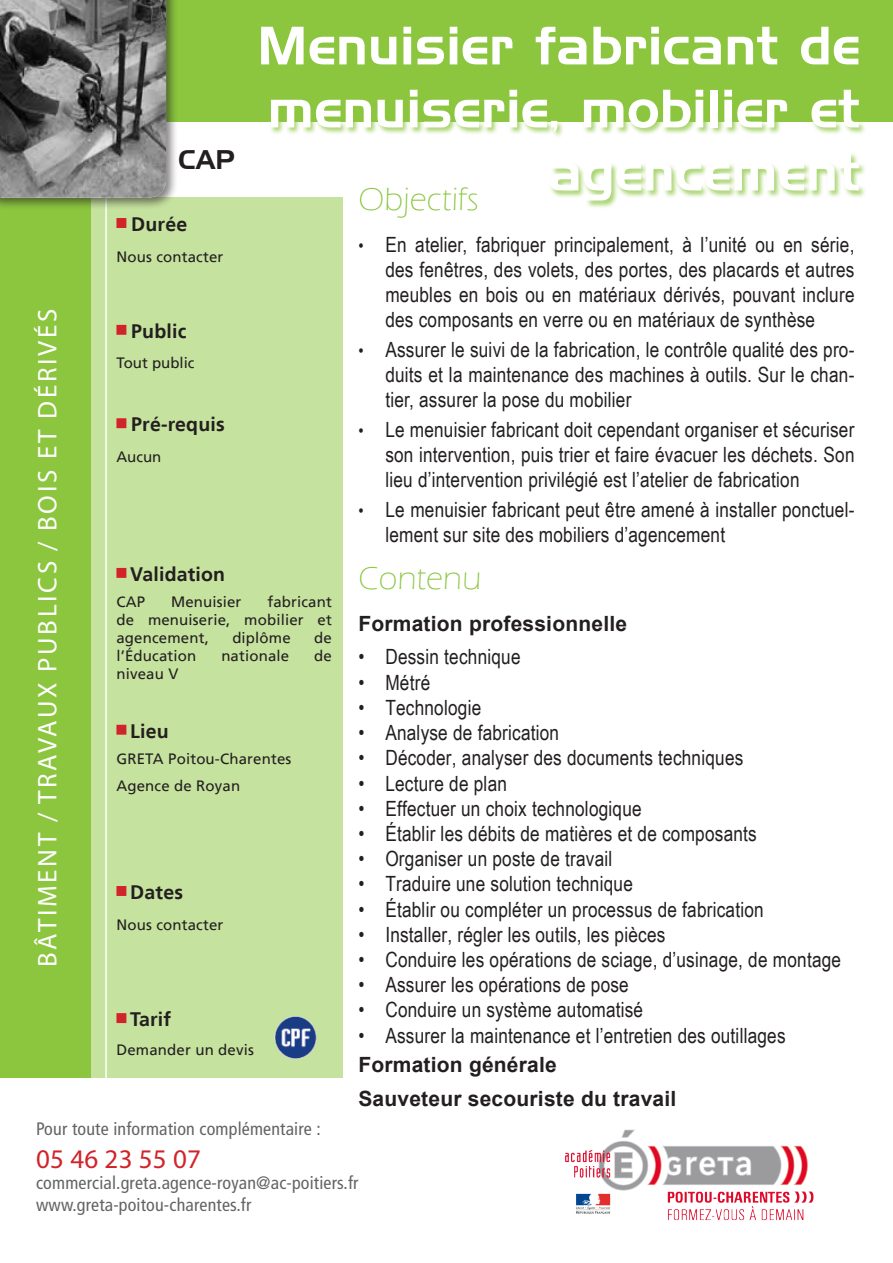
<style>
.page{position:relative;width:893px;height:1263px;background:#fff}
.page>*{position:absolute;margin:0;border:0;box-sizing:border-box;transform-origin:0 0}
.t1{font:52.5px/63px "Handel Gothic BT";letter-spacing:.01em;color:#fff;text-align:right}
.t2{font:300 33px "Eras ITC";letter-spacing:.01em;color:#8bc63e}
.t3{font:27px "Myriad Pro";letter-spacing:.1em;color:#fff}
.t4{font:27px "Myriad Pro";letter-spacing:.01em;color:#d1232a}
.t5{font:26.25px "Handel Gothic";color:#231f20}
.t6{font:21px/25.2px "Arial Narrow";letter-spacing:.01em;color:#231f20;text-align:justify}
.Style_de_paragraphe{font:700 21px "Arial";letter-spacing:.01em;color:#231f20}
.t7{font:700 19.5px "Frutiger LT";letter-spacing:.01em;color:#231f20}
.t8{font:condensed 18px "Frutiger LT";letter-spacing:.01em;color:#636366}
.t9{font:15px/18px "Frutiger LT";letter-spacing:.01em;color:#231f20;text-align:justify}
.s1{font-size:18px}
</style>
<div class="page">
<div style="left:118px;top:0;width:775px;height:122px;background:#8bc63e"></div>
<div style="left:87px;top:198px;width:256px;height:880px;background:#c5e29e"></div>
<div style="left:0;top:198px;width:91px;height:880px;background:#8bc63e"></div>
<img style="left:565px;top:1129px;width:249px;height:92px">
<hr style="left:105px;top:198px;width:2px;height:880px;background:#fff">
<div style="left:0;top:0;width:178px;height:210px;background:#231f20;opacity:.57"></div>
<img style="left:0;top:0;width:166px;height:198px">
<div style="left:260px;top:25px;width:607px;height:183px;background:#8bc63e;opacity:.75"></div>
<div style="left:116px;top:218px;width:10px;height:10px;background:#d1232a;border:2px solid #d1232a"></div>
<div style="left:116px;top:568px;width:10px;height:10px;background:#d1232a;border:2px solid #d1232a"></div>
<div style="left:116px;top:725px;width:10px;height:10px;background:#d1232a;border:2px solid #d1232a"></div>
<div style="left:116px;top:325px;width:10px;height:10px;background:#d1232a;border:2px solid #d1232a"></div>
<div style="left:116px;top:1013px;width:10px;height:10px;background:#d1232a;border:2px solid #d1232a"></div>
<div style="left:116px;top:886px;width:10px;height:10px;background:#d1232a;border:2px solid #d1232a"></div>
<div style="left:116px;top:418px;width:10px;height:10px;background:#d1232a;border:2px solid #d1232a"></div>
<img style="left:274px;top:1017px;width:43px;height:42px">
<p class="t3" style="left:31px;top:967px;width:659px;rotate:-90deg">BÂTIMENT / TRAVAUX PUBLICS / BOIS ET DÉRIVÉS</p>
<p class="t1" style="left:257px;top:14px;width:604px">Menuisier fabricant de menuiserie, mobilier et agencement</p>
<p class="t5" style="left:179px;top:148px;width:58px">CAP</p>
<p class="t2" style="left:358px;top:180px;width:122px">Objectifs</p>
<p class="t6" style="left:385px;top:231px;width:471px;text-indent:-27px"><span class="s1">•</span> En atelier, fabriquer principalement, à l’unité ou en série, des fenêtres, des volets, des portes, des placards et autres meubles en bois ou en matériaux dérivés, pouvant inclure des composants en verre ou en matériaux de synthèse</p>
<p class="t6" style="left:385px;top:336px;width:471px;text-indent:-27px"><span class="s1">•</span> Assurer le suivi de la fabrication, le contrôle qualité des pro&shy;duits et la maintenance des machines à outils. Sur le chan&shy;tier, assurer la pose du mobilier</p>
<p class="t6" style="left:385px;top:416px;width:471px;text-indent:-27px"><span class="s1">•</span> Le menuisier fabricant doit cependant organiser et sécuriser son intervention, puis trier et faire évacuer les déchets. Son lieu d’intervention privilégié est l’atelier de fabrication</p>
<p class="t6" style="left:385px;top:496px;width:471px;text-indent:-27px"><span class="s1">•</span> Le menuisier fabricant peut être amené à installer ponctuel&shy;lement sur site des mobiliers d’agencement</p>
<p class="t2" style="left:358px;top:559px;width:124px">Contenu</p>
<p class="Style_de_paragraphe" style="left:358px;top:609px;width:270px">Formation professionnelle</p>
<p class="t6" style="left:358px;top:644px;width:164px">• Dessin technique</p>
<p class="t6" style="left:358px;top:669px;width:73px">• Métré</p>
<p class="t6" style="left:358px;top:694px;width:124px">• Technologie</p>
<p class="t6" style="left:358px;top:719px;width:202px">• Analyse de fabrication</p>
<p class="t6" style="left:358px;top:744px;width:386px">• Décoder, analyser des documents techniques</p>
<p class="t6" style="left:358px;top:770px;width:150px">• Lecture de plan</p>
<p class="t6" style="left:358px;top:795px;width:285px">• Effectuer un choix technologique</p>
<p class="t6" style="left:358px;top:820px;width:400px">• Établir les débits de matières et de composants</p>
<p class="t6" style="left:358px;top:845px;width:255px">• Organiser un poste de travail</p>
<p class="t6" style="left:358px;top:870px;width:276px">• Traduire une solution technique</p>
<p class="t6" style="left:358px;top:896px;width:407px">• Établir ou compléter un processus de fabrication</p>
<p class="t6" style="left:358px;top:921px;width:308px">• Installer, régler les outils, les pièces</p>
<p class="t6" style="left:358px;top:946px;width:484px">• Conduire les opérations de sciage, d’usinage, de montage</p>
<p class="t6" style="left:358px;top:971px;width:272px">• Assurer les opérations de pose</p>
<p class="t6" style="left:358px;top:996px;width:286px">• Conduire un système automatisé</p>
<p class="t6" style="left:358px;top:1022px;width:429px">• Assurer la maintenance et l’entretien des outillages</p>
<p class="Style_de_paragraphe" style="left:358px;top:1050px;width:200px">Formation générale</p>
<p class="Style_de_paragraphe" style="left:358px;top:1084px;width:319px">Sauveteur secouriste du travail</p>
<p class="t7" style="left:131px;top:213px;width:58px">Durée</p>
<p class="t9" style="left:116px;top:247px;width:108px">Nous contacter</p>
<p class="t7" style="left:131px;top:319px;width:57px">Public</p>
<p class="t9" style="left:116px;top:354px;width:80px">Tout public</p>
<p class="t7" style="left:131px;top:413px;width:95px">Pré-requis</p>
<p class="t9" style="left:116px;top:448px;width:46px">Aucun</p>
<p class="t7" style="left:130px;top:562px;width:96px">Validation</p>
<p class="t9" style="left:116px;top:593px;width:30px">CAP</p>
<p class="t9" style="left:171px;top:593px;width:72px">Menuisier</p>
<p class="t9" style="left:116px;top:593px;width:217px;text-indent:151px">fabricant de menuiserie, mobilier et agencement,</p>
<p class="t9" style="left:232px;top:629px;width:60px">diplôme</p>
<p class="t9" style="left:314px;top:629px;width:19px">de</p>
<p class="t9" style="left:116px;top:647px;width:81px">l’Éducation</p>
<p class="t9" style="left:221px;top:647px;width:69px">nationale</p>
<p class="t9" style="left:314px;top:647px;width:19px">de</p>
<p class="t9" style="left:116px;top:665px;width:63px">niveau V</p>
<p class="t7" style="left:130px;top:719px;width:40px">Lieu</p>
<p class="t9" style="left:116px;top:750px;width:176px">GRETA Poitou-Charentes</p>
<p class="t9" style="left:116px;top:776px;width:125px">Agence de Royan</p>
<p class="t7" style="left:130px;top:880px;width:54px">Dates</p>
<p class="t9" style="left:116px;top:915px;width:108px">Nous contacter</p>
<p class="t7" style="left:130px;top:1008px;width:42px">Tarif</p>
<p class="t9" style="left:116px;top:1041px;width:139px">Demander un devis</p>
<p class="t8" style="left:36px;top:1119px;width:286px">Pour toute information complémentaire :</p>
<p class="t4" style="left:36px;top:1142px;width:166px">05 46 23 55 07</p>
<p class="t8" style="left:36px;top:1173px;width:324px">commercial.greta.agence-royan@ac-poitiers.fr</p>
<p class="t8" style="left:36px;top:1194px;width:217px">www.greta-poitou-charentes.fr</p>
</div>
